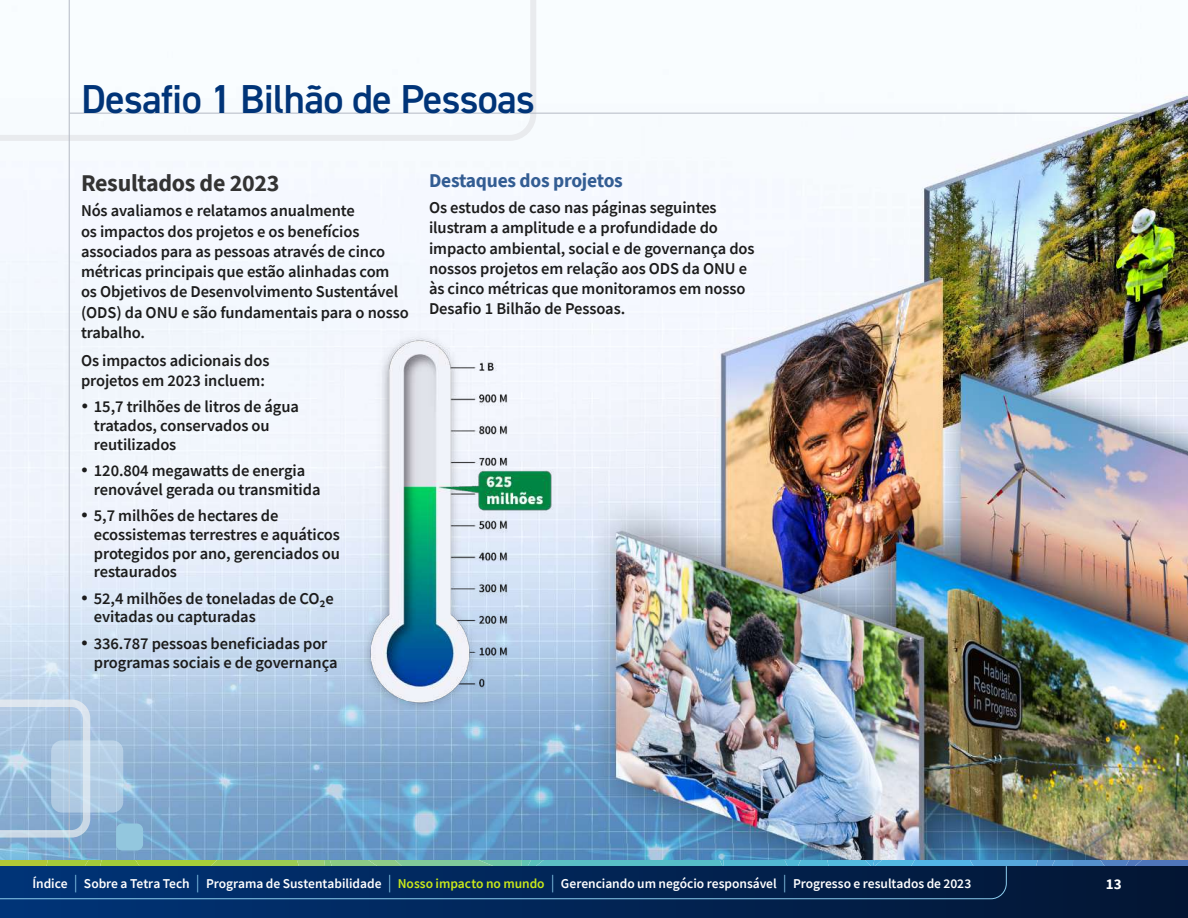
<style>
.page{position:relative;width:1188px;height:918px;background:#fff}
.page>*{position:absolute;margin:0;border:0;box-sizing:border-box;transform-origin:0 0}
.t1{font:600 40.5px "DIN2014";letter-spacing:-.02em;color:#003478}
.t2{font:700 24px "Source Sans Pro";letter-spacing:-.01em;color:#333}
.t3{font:700 19.5px "Source Sans Pro";letter-spacing:-.01em;color:#335d93}
.t4{font:600 16.5px/20.2px "Source Sans Pro";letter-spacing:-.005em;color:#1c1c1c}
.t5{font:700 15px "Source Sans Pro";color:#fff}
.t6{font:600 13.5px "Source Sans Pro";color:#fff}
.s1{font-weight:400;font-size:17.55px;color:#8dcff0}
.s2{color:#cbe919}
</style>
<div class="page">
<div style="left:0;top:866px;width:1188px;height:52px;background:linear-gradient(to right,#003478,#031533)"></div>
<svg style="left:0;top:860px;width:1188px;height:39px;background:#153e63"></svg>
<img style="left:0;top:95px;width:1188px;height:765px">
<img style="left:598px;top:96px;width:590px;height:747px">
<img style="left:359px;top:331px;width:201px;height:382px">
<svg style="left:0;top:0;width:539px;height:144px"></svg>
<hr style="left:70px;top:113px;width:1071px;height:1px;background:#b4b9c4">
<hr style="left:69px;top:0;width:1px;height:858px;background:#b4b9c4">
<svg style="left:0;top:700px;width:90px;height:138px;background:#a6c3dd"></svg>
<svg style="left:51px;top:740px;width:72px;height:73px;background:#b8d0e5"></svg>
<div style="left:116px;top:823px;width:27px;height:27px;background:#93c7de;border-radius:6px"></div>
<svg style="left:82px;top:404px;width:5px;height:5px"></svg>
<svg style="left:82px;top:468px;width:5px;height:5px"></svg>
<svg style="left:82px;top:513px;width:5px;height:5px"></svg>
<svg style="left:82px;top:595px;width:5px;height:5px"></svg>
<svg style="left:82px;top:640px;width:5px;height:5px"></svg>
<h1 class="t1" style="left:81px;top:72px;width:456px">Desafio 1 Bilhão de Pessoas</h1>
<h2 class="t2" style="left:81px;top:167px;width:200px">Resultados de 2023</h2>
<p class="t4" style="left:81px;top:201px;width:329px">Nós avaliamos e relatamos anualmente<br>os impactos dos projetos e os benefícios associados para as pessoas através de cinco métricas principais que estão alinhadas com os Objetivos de Desenvolvimento Sustentável (ODS) da ONU e são fundamentais para o nosso trabalho.</p>
<p class="t4" style="left:81px;top:350px;width:190px">Os impactos adicionais dos projetos em 2023 incluem:</p>
<p class="t4" style="left:94px;top:397px;width:207px;line-height:18.8px">15,7 trilhões de litros de água tratados, conservados ou reutilizados</p>
<p class="t4" style="left:94px;top:461px;width:228px;line-height:18.8px">120.804 megawatts de energia renovável gerada ou transmitida</p>
<p class="t4" style="left:94px;top:506px;width:248px;line-height:18.8px">5,7 milhões de hectares de ecossistemas terrestres e aquáticos protegidos por ano, gerenciados ou restaurados</p>
<p class="t4" style="left:94px;top:589px;width:241px;line-height:18.8px">52,4 milhões de toneladas de CO₂e evitadas ou capturadas</p>
<p class="t4" style="left:94px;top:634px;width:245px;line-height:18.8px">336.787 pessoas beneficiadas por programas sociais e de governança</p>
<p class="t3" style="left:429px;top:168px;width:195px">Destaques dos projetos</p>
<p class="t4" style="left:429px;top:197px;width:327px">Os estudos de caso nas páginas seguintes ilustram a amplitude e a profundidade do impacto ambiental, social e de governança dos nossos projetos em relação aos ODS da ONU e às cinco métricas que monitoramos em nosso Desafio 1 Bilhão de Pessoas.</p>
<p class="t6" style="left:32px;top:874px;width:940px">Índice <span class="s1">|</span> Sobre a Tetra Tech <span class="s1">|</span> Programa de Sustentabilidade <span class="s1">|</span> <span class="s2">Nosso impacto no mundo</span> <span class="s1">|</span> Gerenciando um negócio responsável <span class="s1">|</span> Progresso e resultados de 2023</p>
<p class="t5" style="left:1106px;top:874px;width:17px">13</p>
</div>
